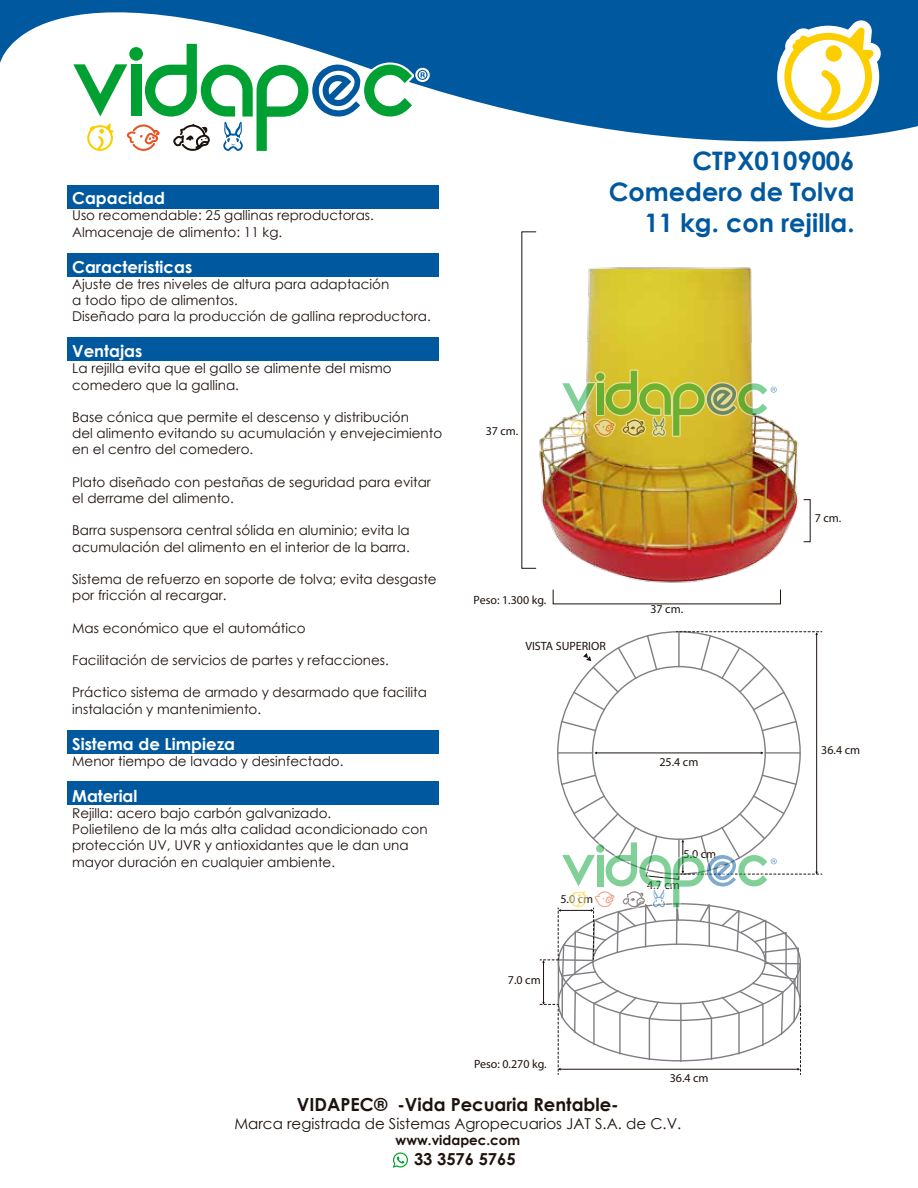
<style>
.page{position:relative;width:918px;height:1188px;background:#fff}
.page>*{position:absolute;margin:0;border:0;box-sizing:border-box;transform-origin:0 0}
.t1{font:700 25.5px/30.6px "Century Gothic";color:#00589e;text-align:right}
.t2{font:700 18px "Century Gothic";color:#1e120d}
.t3{font:700 16.5px "Century Gothic";color:#fff}
.t4{font:700 16.5px "Century Gothic";color:#1e120d}
.t5{font:15px "Century Gothic";color:#1e120d}
.t6{font:13.5px/16.2px "Century Gothic";color:#1e120d}
.t7{font:700 13.5px "Century Gothic";color:#1e120d}
.t8{font:12px "Myriad Pro";color:#1e120d}
</style>
<div class="page">
<hr style="left:765px;top:752px;width:35px;height:2px;background:#807e83">
<hr style="left:558px;top:752px;width:35px;height:2px;background:#807e83">
<svg style="left:560px;top:720px;width:37px;height:12px"></svg>
<svg style="left:761px;top:774px;width:37px;height:12px"></svg>
<svg style="left:572px;top:646px;width:66px;height:66px"></svg>
<svg style="left:646px;top:634px;width:12px;height:37px"></svg>
<svg style="left:560px;top:774px;width:37px;height:12px"></svg>
<svg style="left:761px;top:720px;width:37px;height:12px"></svg>
<hr style="left:816px;top:633px;width:1px;height:240px;background:#1e120d">
<hr style="left:595px;top:753px;width:168px;height:1px;background:#1e120d">
<svg style="left:677px;top:632px;width:145px;height:80px"></svg>
<svg style="left:0;top:0;width:918px;height:187px;fill:#00589e"></svg>
<svg style="left:415px;top:68px;width:15px;height:14px"></svg>
<svg style="left:71px;top:42px;width:357px;height:111px"></svg>
<svg style="left:777px;top:20px;width:105px;height:108px"></svg>
<svg style="left:393px;top:1152px;width:15px;height:16px"></svg>
<div style="left:67px;top:253px;width:371px;height:24px;background:#00589e"></div>
<div style="left:67px;top:185px;width:371px;height:24px;background:#00589e"></div>
<div style="left:67px;top:337px;width:371px;height:24px;background:#00589e"></div>
<div style="left:67px;top:730px;width:371px;height:24px;background:#00589e"></div>
<div style="left:67px;top:782px;width:371px;height:23px;background:#00589e"></div>
<svg style="left:540px;top:794px;width:282px;height:280px"></svg>
<img style="left:532px;top:136px;width:275px;height:454px">
<div style="left:769px;top:385px;width:9px;height:9px;background:#fff;border-radius:50%"></div>
<svg style="left:561px;top:370px;width:216px;height:67px;background:#c3c566"></svg>
<p class="t3" style="left:72px;top:186px;width:94px">Capacidad</p>
<p class="t6" style="left:72px;top:207px;width:303px">Uso recomendable: 25 gallinas reproductoras.<br>Almacenaje de alimento: 11 kg.</p>
<p class="t3" style="left:72px;top:254px;width:122px">Caracteristicas</p>
<p class="t6" style="left:72px;top:276px;width:360px">Ajuste de tres niveles de altura para adaptación<br>a todo tipo de alimentos.<br>Diseñado para la producción de gallina reproductora.</p>
<p class="t3" style="left:72px;top:339px;width:72px">Ventajas</p>
<p class="t6" style="left:72px;top:360px;width:321px">La rejilla evita que el gallo se alimente del mismo comedero que la gallina.</p>
<p class="t6" style="left:72px;top:409px;width:372px">Base cónica que permite el descenso y distribución<br>del alimento evitando su acumulación y envejecimiento en el centro del comedero.</p>
<p class="t6" style="left:72px;top:474px;width:360px">Plato diseñado con pestañas de seguridad para evitar el derrame del alimento.</p>
<p class="t6" style="left:72px;top:522px;width:339px">Barra suspensora central sólida en aluminio; evita la acumulación del alimento en el interior de la barra.</p>
<p class="t6" style="left:72px;top:571px;width:366px">Sistema de refuerzo en soporte de tolva; evita desgaste por fricción al recargar.</p>
<p class="t6" style="left:72px;top:619px;width:235px">Mas económico que el automático</p>
<p class="t6" style="left:72px;top:652px;width:318px">Facilitación de servicios de partes y refacciones.</p>
<p class="t6" style="left:72px;top:684px;width:356px">Práctico sistema de armado y desarmado que facilita instalación y mantenimiento.</p>
<p class="t3" style="left:72px;top:731px;width:165px">Sistema de Limpieza</p>
<p class="t6" style="left:72px;top:753px;width:273px">Menor tiempo de lavado y desinfectado.</p>
<p class="t3" style="left:72px;top:783px;width:67px">Material</p>
<p class="t6" style="left:72px;top:805px;width:357px">Rejilla: acero bajo carbón galvanizado.<br>Polietileno de la más alta calidad acondicionado con protección UV, UVR y antioxidantes que le dan una mayor duración en cualquier ambiente.</p>
<h1 class="t1" style="left:609px;top:145px;width:247px">CTPX0109006<br>Comedero de Tolva<br>11 kg. con rejilla.</h1>
<p class="t8" style="left:486px;top:424px;width:34px">37 cm.</p>
<p class="t8" style="left:474px;top:592px;width:74px">Peso: 1.300 kg.</p>
<p class="t8" style="left:650px;top:602px;width:34px">37 cm.</p>
<p class="t8" style="left:815px;top:511px;width:28px">7 cm.</p>
<p class="t8" style="left:525px;top:639px;width:82px">VISTA SUPERIOR</p>
<p class="t8" style="left:560px;top:891px;width:34px">5.0 cm</p>
<p class="t8" style="left:508px;top:973px;width:34px">7.0 cm</p>
<p class="t8" style="left:659px;top:755px;width:40px">25.4 cm</p>
<p class="t8" style="left:684px;top:847px;width:34px">5.0 cm</p>
<p class="t8" style="left:647px;top:878px;width:34px">4.7 cm</p>
<p class="t8" style="left:821px;top:743px;width:40px">36.4 cm</p>
<p class="t8" style="left:474px;top:1056px;width:74px">Peso: 0.270 kg.</p>
<h2 class="t2" style="left:297px;top:1091px;width:323px">VIDAPEC® -Vida Pecuaria Rentable-</h2>
<p class="t5" style="left:234px;top:1113px;width:448px">Marca registrada de Sistemas Agropecuarios JAT S.A. de C.V.</p>
<p class="t7" style="left:396px;top:1130px;width:126px">www.vidapec.com</p>
<p class="t4" style="left:414px;top:1147px;width:103px">33 3576 5765</p>
<p class="t8" style="left:670px;top:1071px;width:40px">36.4 cm</p>
</div>
